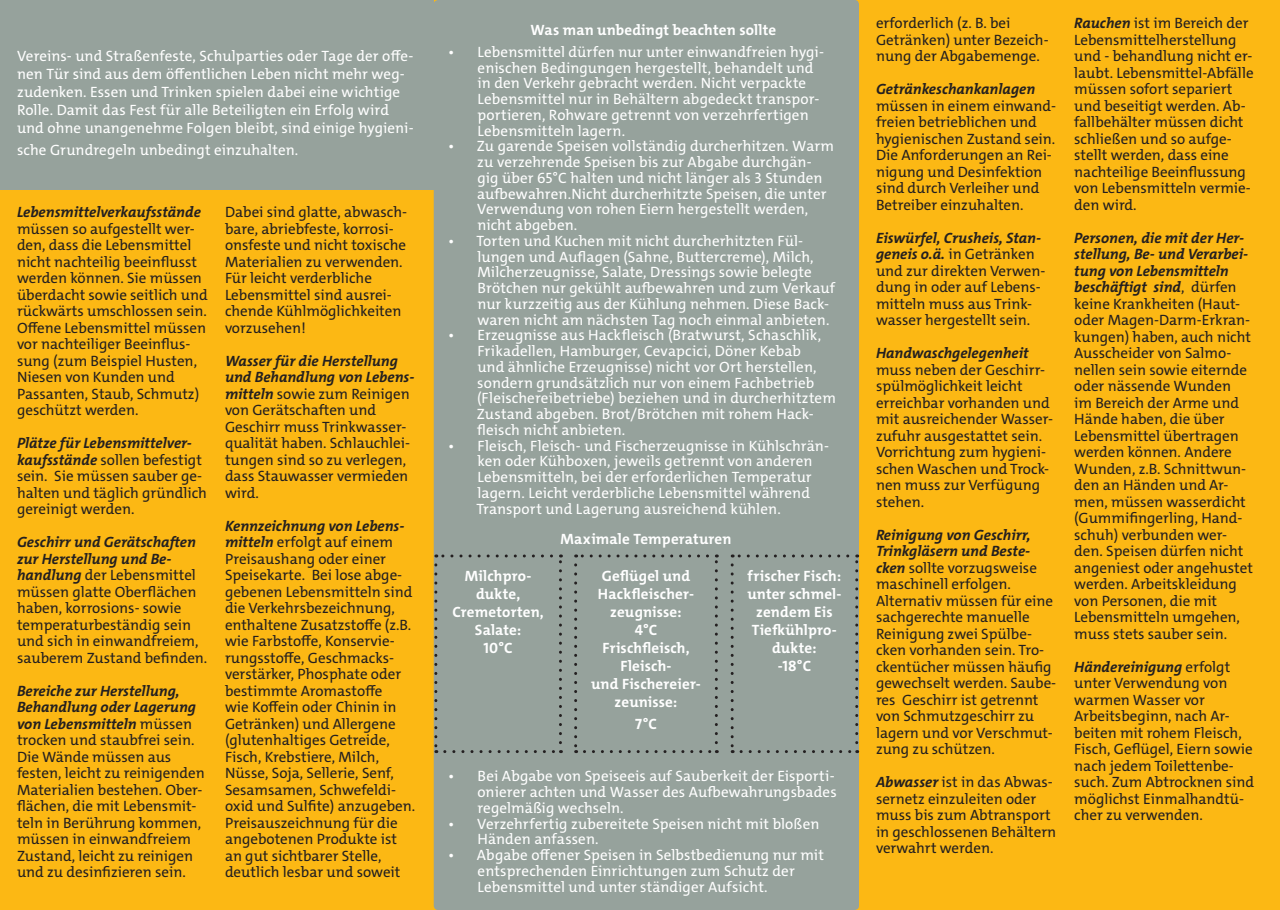
<style>
.page{position:relative;width:1280px;height:910px;background:#fcb814}
.page>*{position:absolute;margin:0;border:0;box-sizing:border-box;transform-origin:0 0}
.t1{font:15px/16.5px "The Mix C4 s";color:#231f20}
.t2{font:15px/15.8px "The Mix C4 s";letter-spacing:.005em;color:#fff}
.t3{font:700 15px/18px "The Mix C4 s";letter-spacing:.01em;color:#fff;text-align:center}
.s1{font-weight:700;font-style:italic}
</style>
<div class="page">
<div style="left:0;top:0;width:433px;height:189px;background:#96a29c"></div>
<div style="left:434px;top:0;width:425px;height:910px;background:#96a29c;border-radius:4px"></div>
<svg style="left:434px;top:565px;width:3px;height:188px"></svg>
<svg style="left:445px;top:750px;width:116px;height:3px"></svg>
<svg style="left:559px;top:554px;width:3px;height:189px"></svg>
<svg style="left:436px;top:554px;width:115px;height:3px"></svg>
<svg style="left:731px;top:565px;width:3px;height:188px"></svg>
<svg style="left:741px;top:750px;width:117px;height:3px"></svg>
<svg style="left:855px;top:554px;width:3px;height:189px"></svg>
<svg style="left:732px;top:554px;width:116px;height:3px"></svg>
<svg style="left:574px;top:565px;width:3px;height:188px"></svg>
<svg style="left:584px;top:750px;width:133px;height:3px"></svg>
<svg style="left:715px;top:554px;width:3px;height:189px"></svg>
<svg style="left:576px;top:554px;width:131px;height:3px"></svg>
<p class="t2" style="left:17px;top:47px;width:398px;line-height:18px">Vereins- und Straßenfeste, Schulparties oder Tage der offe&shy;nen Tür sind aus dem öffentlichen Leben nicht mehr weg&shy;zudenken. Essen und Trinken spielen dabei eine wichtige Rolle. Damit das Fest für alle Beteiligten ein Erfolg wird und ohne unangenehme Folgen bleibt, sind einige hygieni-</p>
<p class="t2" style="left:17px;top:142px;width:283px">sche Grundregeln unbedingt einzuhalten.</p>
<p class="t1" style="left:17px;top:204px;width:192px"><span class="s1">Lebensmittelverkaufsstände </span>müssen so aufgestellt wer&shy;den, dass die Lebensmittel nicht nachteilig beeinflusst werden können. Sie müssen überdacht sowie seitlich und rückwärts umschlossen sein.<br>Offene Lebensmittel müssen vor nachteiliger Beeinflus&shy;sung (zum Beispiel Husten,<br>Niesen von Kunden und<br>Passanten, Staub, Schmutz) geschützt werden.</p>
<p class="t1" style="left:17px;top:435px;width:192px"><span class="s1">Plätze für Lebensmittelver&shy;kaufsstände</span> sollen befestigt sein. Sie müssen sauber ge&shy;halten und täglich gründlich gereinigt werden.</p>
<p class="t1" style="left:17px;top:534px;width:192px"><span class="s1">Geschirr und Gerätschaften zur Herstellung und Be&shy;handlung</span> der Lebensmittel müssen glatte Oberflächen haben, korrosions- sowie temperaturbeständig sein und sich in einwandfreiem, sauberem Zustand befinden.</p>
<p class="t1" style="left:17px;top:683px;width:189px"><span class="s1">Bereiche zur Herstellung,<br>Behandlung oder Lagerung von Lebensmitteln</span> müssen trocken und staubfrei sein.<br>Die Wände müssen aus festen, leicht zu reinigenden<br>Materialien bestehen. Ober&shy;flächen, die mit Lebensmit&shy;teln in Berührung kommen, müssen in einwandfreiem<br>Zustand, leicht zu reinigen und zu desinfizieren sein.</p>
<p class="t1" style="left:225px;top:204px;width:184px">Dabei sind glatte, abwasch&shy;bare, abriebfeste, korrosi&shy;onsfeste und nicht toxische<br>Materialien zu verwenden.<br>Für leicht verderbliche<br>Lebensmittel sind ausrei&shy;chende Kühlmöglichkeiten vorzusehen!</p>
<p class="t1" style="left:225px;top:353px;width:191px"><span class="s1">Wasser für die Herstellung und Behandlung von Lebens&shy;mitteln</span> sowie zum Reinigen von Gerätschaften und<br>Geschirr muss Trinkwasser&shy;qualität haben. Schlauchlei&shy;tungen sind so zu verlegen, dass Stauwasser vermieden wird.</p>
<p class="t1" style="left:225px;top:518px;width:192px"><span class="s1">Kennzeichnung von Lebens&shy;mitteln</span> erfolgt auf einem<br>Preisaushang oder einer<br>Speisekarte. Bei lose abge&shy;gebenen Lebensmitteln sind die Verkehrsbezeichnung, enthaltene Zusatzstoffe (z.B. wie Farbstoffe, Konservie&shy;rungsstoffe, Geschmacks&shy;verstärker, Phosphate oder bestimmte Aromastoffe<br>wie Koffein oder Chinin in<br>Getränken) und Allergene (glutenhaltiges Getreide,<br>Fisch, Krebstiere, Milch,<br>Nüsse, Soja, Sellerie, Senf,<br>Sesamsamen, Schwefeldi&shy;oxid und Sulfite) anzugeben.<br>Preisauszeichnung für die angebotenen Produkte ist an gut sichtbarer Stelle, deutlich lesbar und soweit</p>
<p class="t3" style="left:530px;top:21px;width:247px">Was man unbedingt beachten sollte</p>
<p class="t2" style="left:477px;top:44px;width:348px;text-indent:-29px">• Lebensmittel dürfen nur unter einwandfreien hygi&shy;enischen Bedingungen hergestellt, behandelt und in den Verkehr gebracht werden. Nicht verpackte Lebensmittel nur in Behältern abgedeckt transpor&shy;portieren, Rohware getrennt von verzehrfertigen Lebensmitteln lagern.</p>
<p class="t2" style="left:477px;top:138px;width:359px;text-indent:-29px">• Zu garende Speisen vollständig durcherhitzen. Warm zu verzehrende Speisen bis zur Abgabe durchgän&shy;gig über 65°C halten und nicht länger als 3 Stunden aufbewahren.Nicht durcherhitzte Speisen, die unter Verwendung von rohen Eiern hergestellt werden, nicht abgeben.</p>
<p class="t2" style="left:477px;top:233px;width:359px;text-indent:-29px">• Torten und Kuchen mit nicht durcherhitzten Fül&shy;lungen und Auflagen (Sahne, Buttercreme), Milch, Milcherzeugnisse, Salate, Dressings sowie belegte Brötchen nur gekühlt aufbewahren und zum Verkauf nur kurzzeitig aus der Kühlung nehmen. Diese Back&shy;waren nicht am nächsten Tag noch einmal anbieten.</p>
<p class="t2" style="left:477px;top:327px;width:361px;text-indent:-29px">• Erzeugnisse aus Hackfleisch (Bratwurst, Schaschlik, Frikadellen, Hamburger, Cevapcici, Döner Kebab<br>und ähnliche Erzeugnisse) nicht vor Ort herstellen, sondern grundsätzlich nur von einem Fachbetrieb (Fleischereibetriebe) beziehen und in durcherhitztem Zustand abgeben. Brot/Brötchen mit rohem Hack&shy;fleisch nicht anbieten.</p>
<p class="t2" style="left:476px;top:438px;width:354px;text-indent:-28px">• Fleisch, Fleisch- und Fischerzeugnisse in Kühlschrän&shy;ken oder Kühboxen, jeweils getrennt von anderen Lebensmitteln, bei der erforderlichen Temperatur lagern. Leicht verderbliche Lebensmittel während Transport und Lagerung ausreichend kühlen.</p>
<p class="t3" style="left:452px;top:567px;width:93px">Milchpro&shy;dukte,<br>Cremetorten,<br>Salate:</p>
<p class="t3" style="left:483px;top:639px;width:31px">10°C</p>
<p class="t3" style="left:560px;top:530px;width:173px">Maximale Temperaturen</p>
<p class="t3" style="left:598px;top:567px;width:98px">Geflügel und<br>Hackfleischer&shy;zeugnisse:</p>
<p class="t3" style="left:635px;top:621px;width:24px">4°C</p>
<p class="t3" style="left:602px;top:639px;width:89px">Frischfleisch,<br>Fleisch-</p>
<p class="t3" style="left:591px;top:675px;width:111px">und Fischereier&shy;zeunisse:</p>
<p class="t3" style="left:635px;top:715px;width:23px">7°C</p>
<p class="t3" style="left:748px;top:567px;width:95px">frischer Fisch:</p>
<p class="t3" style="left:747px;top:585px;width:96px">unter schmel&shy;zendem Eis</p>
<p class="t3" style="left:752px;top:621px;width:87px">Tiefkühlpro&shy;dukte:</p>
<p class="t3" style="left:778px;top:657px;width:35px">-18°C</p>
<p class="t2" style="left:477px;top:768px;width:361px;text-indent:-29px">• Bei Abgabe von Speiseeis auf Sauberkeit der Eisporti&shy;onierer achten und Wasser des Aufbewahrungsbades regelmäßig wechseln.</p>
<p class="t2" style="left:477px;top:816px;width:343px;text-indent:-29px">• Verzehrfertig zubereitete Speisen nicht mit bloßen<br>Händen anfassen.</p>
<p class="t2" style="left:477px;top:847px;width:348px;text-indent:-29px">• Abgabe offener Speisen in Selbstbedienung nur mit entsprechenden Einrichtungen zum Schutz der<br>Lebensmittel und unter ständiger Aufsicht.</p>
<p class="t1" style="left:876px;top:15px;width:174px">erforderlich (z. B. bei<br>Getränken) unter Bezeich&shy;nung der Abgabemenge.</p>
<p class="t1" style="left:876px;top:81px;width:182px"><span class="s1">Getränkeschankanlagen </span>müssen in einem einwand&shy;freien betrieblichen und hygienischen Zustand sein.<br>Die Anforderungen an Rei&shy;nigung und Desinfektion sind durch Verleiher und<br>Betreiber einzuhalten.</p>
<p class="t1" style="left:876px;top:229px;width:171px"><span class="s1">Eiswürfel, Crusheis, Stan&shy;geneis o.ä.</span> in Getränken und zur direkten Verwen&shy;dung in oder auf Lebens&shy;mitteln muss aus Trink&shy;wasser hergestellt sein.</p>
<p class="t1" style="left:876px;top:345px;width:178px"><span class="s1">Handwaschgelegenheit </span>muss neben der Geschirr&shy;spülmöglichkeit leicht erreichbar vorhanden und mit ausreichender Wasser&shy;zufuhr ausgestattet sein.<br>Vorrichtung zum hygieni&shy;schen Waschen und Trock&shy;nen muss zur Verfügung stehen.</p>
<p class="t1" style="left:876px;top:526px;width:182px"><span class="s1">Reinigung von Geschirr,<br>Trinkgläsern und Beste&shy;cken</span> sollte vorzugsweise maschinell erfolgen.<br>Alternativ müssen für eine sachgerechte manuelle<br>Reinigung zwei Spülbe&shy;cken vorhanden sein. Tro&shy;ckentücher müssen häufig gewechselt werden. Saube&shy;res Geschirr ist getrennt von Schmutzgeschirr zu lagern und vor Verschmut&shy;zung zu schützen.</p>
<p class="t1" style="left:876px;top:774px;width:182px"><span class="s1">Abwasser</span> ist in das Abwas&shy;sernetz einzuleiten oder muss bis zum Abtransport in geschlossenen Behältern verwahrt werden.</p>
<p class="t1" style="left:1074px;top:15px;width:181px"><span class="s1">Rauchen</span> ist im Bereich der<br>Lebensmittelherstellung und - behandlung nicht er&shy;laubt. Lebensmittel-Abfälle müssen sofort separiert und beseitigt werden. Ab&shy;fallbehälter müssen dicht schließen und so aufge&shy;stellt werden, dass eine nachteilige Beeinflussung von Lebensmitteln vermie&shy;den wird.</p>
<p class="t1" style="left:1074px;top:229px;width:180px"><span class="s1">Personen, die mit der Her&shy;stellung, Be- und Verarbei&shy;tung von Lebensmitteln beschäftigt sind</span>, dürfen keine Krankheiten (Haut&shy;oder Magen-Darm-Erkran&shy;kungen) haben, auch nicht<br>Ausscheider von Salmo&shy;nellen sein sowie eiternde oder nässende Wunden<br>im Bereich der Arme und<br>Hände haben, die über<br>Lebensmittel übertragen werden können. Andere<br>Wunden, z.B. Schnittwun&shy;den an Händen und Ar&shy;men, müssen wasserdicht (Gummifingerling, Hand&shy;schuh) verbunden wer&shy;den. Speisen dürfen nicht angeniest oder angehustet werden. Arbeitskleidung von Personen, die mit<br>Lebensmitteln umgehen, muss stets sauber sein.</p>
<p class="t1" style="left:1074px;top:658px;width:181px"><span class="s1">Händereinigung</span> erfolgt unter Verwendung von warmen Wasser vor<br>Arbeitsbeginn, nach Ar&shy;beiten mit rohem Fleisch,<br>Fisch, Geflügel, Eiern sowie nach jedem Toilettenbe&shy;such. Zum Abtrocknen sind möglichst Einmalhandtü&shy;cher zu verwenden.</p>
</div>
